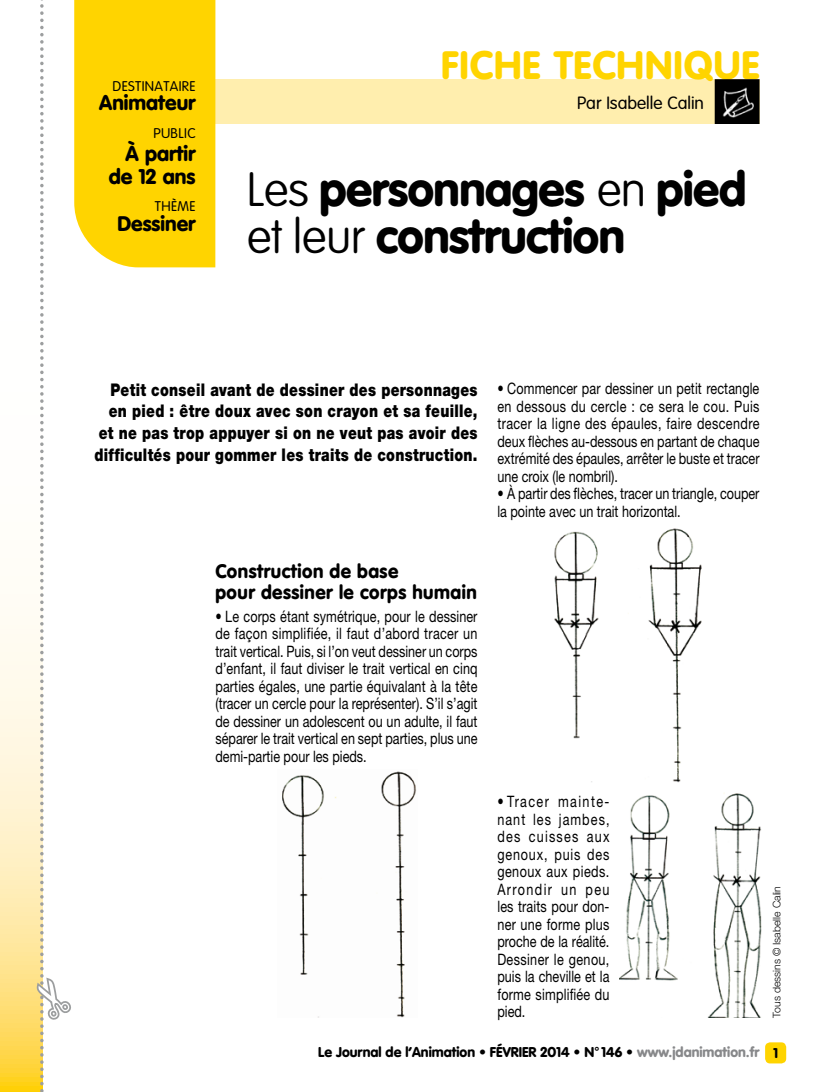
<style>
.page{position:relative;width:834px;height:1092px;background:#fff}
.page>*{position:absolute;margin:0;border:0;box-sizing:border-box;transform-origin:0 0}
.t1{font:900 47.25px/47.2px "VAG Rounded";letter-spacing:-.01em;color:#000}
.t2{font:900 39.02px "VAG Rounded";letter-spacing:.025em;color:#ffd400}
.t3{font:900 21px/22.8px "VAG Rounded";color:#000;text-align:right}
.t4{font:900 20.82px "VAG Rounded";color:#000}
.t5{font:900 19.25px/21px "VAG Rounded";letter-spacing:.025em;color:#000}
.t6{font:900 17.5px/21.9px "Helvetica Neue";letter-spacing:.02em;color:#000;text-align:right;scale:.8 1}
.t7{font:300 17.5px "VAG Rounded";color:#000}
.t8{font:15.75px/17.5px "Helvetica Neue";color:#000;text-align:justify;scale:.8 1}
.t9{font:900 14px "VAG Rounded";color:#000}
.t10{font:300 13.83px "VAG Rounded";letter-spacing:.025em;color:#000}
.t11{font:300 10.5px "Helvetica Neue";color:#000}
.s1{font-weight:100}
.s2{color:#87888a}
</style>
<div class="page">
<div style="left:765px;top:1042px;width:21px;height:21px;background:#ffd400;border-radius:5px"></div>
<svg style="left:0;top:607px;width:34px;height:484px;background:#ffedb3"></svg>
<div style="left:76px;top:79px;width:683px;height:45px;background:#ffeeae"></div>
<div style="left:74px;top:0;width:141px;height:267px;background:#ffd400"></div>
<img style="left:717px;top:82px;width:39px;height:39px">
<div style="left:714px;top:79px;width:45px;height:45px;border:2px solid #000"></div>
<img style="left:282px;top:771px;width:135px;height:246px">
<img style="left:554px;top:528px;width:148px;height:254px">
<img style="left:619px;top:793px;width:143px;height:224px">
<svg style="left:34px;top:0;width:37px;height:1092px"></svg>
<p class="t10" style="left:113px;top:79px;width:84px">DESTINATAIRE</p>
<h3 class="t4" style="left:99px;top:90px;width:98px">Animateur</h3>
<p class="t10" style="left:153px;top:125px;width:44px">PUBLIC</p>
<h3 class="t3" style="left:109px;top:143px;width:88px">À partir de 12 ans</h3>
<p class="t10" style="left:155px;top:199px;width:42px">THÈME</p>
<h3 class="t4" style="left:117px;top:210px;width:80px">Dessiner</h3>
<h2 class="t2" style="left:441px;top:41px;width:318px">Fiche technique</h2>
<p class="t7" style="left:577px;top:93px;width:128px">PAR ISABELLE CALIN</p>
<h1 class="t1" style="left:247px;top:167px;width:500px"><span class="s1">Les</span> personnages <span class="s1">en</span> pied <span class="s1">et leur</span> construction</h1>
<p class="t6" style="left:94px;top:378px;width:480px">Petit conseil avant de dessiner des personnages en pied : être doux avec son crayon et sa feuille, et ne pas trop appuyer si on ne veut pas avoir des difficultés pour gommer les traits de construction.</p>
<p class="t5" style="left:215px;top:561px;width:263px">Construction de base<br>pour dessiner le corps humain</p>
<p class="t8" style="left:215px;top:607px;width:329px">• Le corps étant symétrique, pour le dessiner de façon simplifiée, il faut d’abord tracer un trait vertical. Puis, si l’on veut dessiner un corps d’enfant, il faut diviser le trait vertical en cinq parties égales, une partie équivalant à la tête (tracer un cercle pour la représenter). S’il s’agit de dessiner un adolescent ou un adulte, il faut séparer le trait vertical en sept parties, plus une demi-partie pour les pieds.</p>
<p class="t8" style="left:497px;top:380px;width:329px">• Commencer par dessiner un petit rectangle en dessous du cercle : ce sera le cou. Puis tracer la ligne des épaules, faire descendre deux flèches au-dessous en partant de chaque extrémité des épaules, arrêter le buste et tracer une croix (le nombril).</p>
<p class="t8" style="left:497px;top:485px;width:329px">• À partir des flèches, tracer un triangle, couper la pointe avec un trait horizontal.</p>
<p class="t8" style="left:497px;top:792px;width:142px">• Tracer mainte&shy;nant les jambes, des cuisses aux genoux, puis des genoux aux pieds.<br>Arrondir un peu les traits pour don&shy;ner une forme plus proche de la réalité.<br>Dessiner le genou, puis la cheville et la forme simplifiée du pied.</p>
<p class="t11" style="left:770px;top:1017px;width:133px;rotate:-90deg">Tous dessins © Isabelle Calin</p>
<p class="t9" style="left:318px;top:1043px;width:461px">Le Journal de l’Animation • FÉVRIER 2014 • N° 146 • <span class="s2">www.jdanimation.fr</span> 1</p>
</div>
